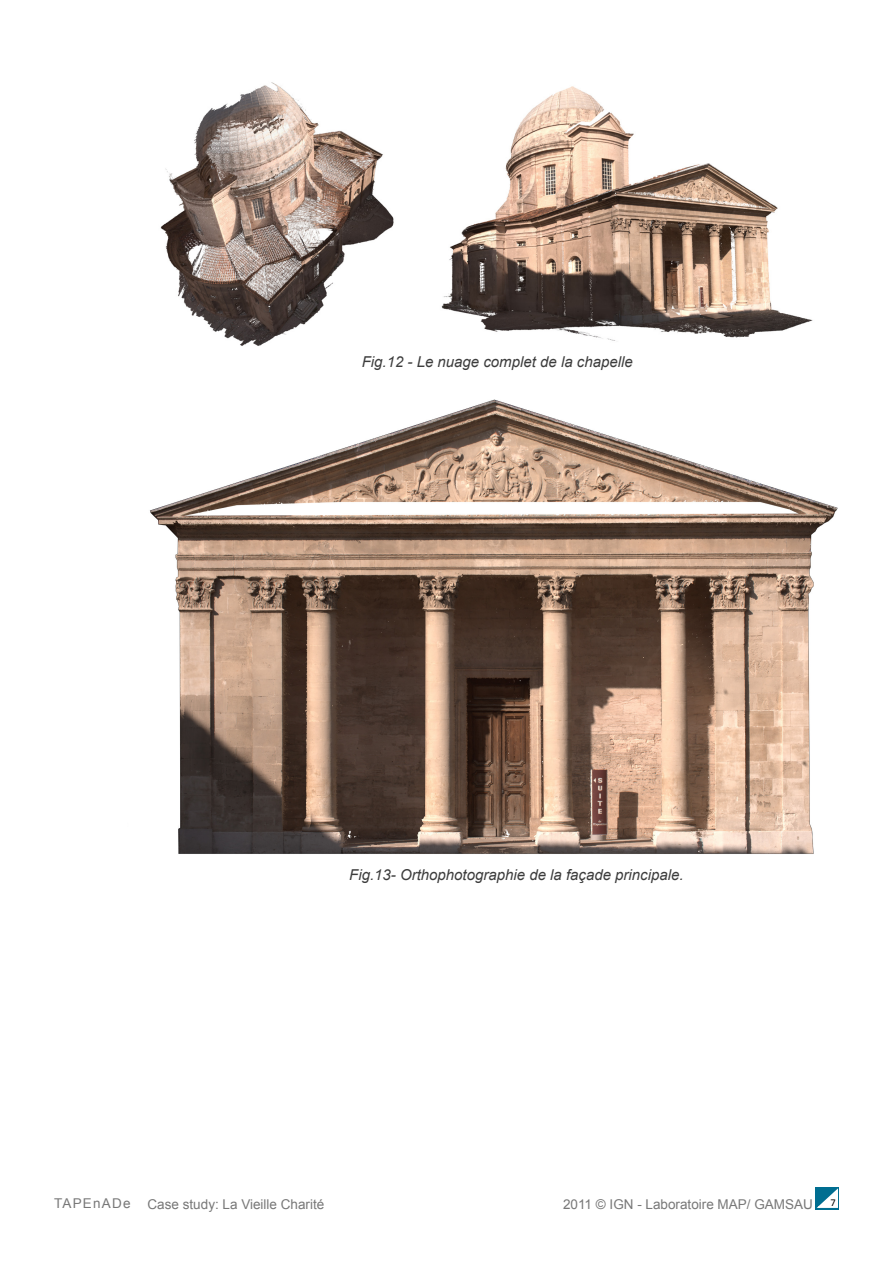
<style>
.page{position:relative;width:893px;height:1263px;background:#fff}
.page>*{position:absolute;margin:0;border:0;box-sizing:border-box;transform-origin:0 0}
.t1{font:italic 15px "Arial";color:#3c3c3c}
.t2{font:13.5px "Arial";color:#787878}
.t3{font:13.5px "Arial";letter-spacing:.09em;color:#787878}
.t4{font:10.5px "Calibri";color:#000}
</style>
<div class="page">
<img style="left:441px;top:86px;width:372px;height:255px">
<img style="left:160px;top:82px;width:234px;height:264px">
<img style="left:150px;top:399px;width:688px;height:455px">
<div style="left:816px;top:1187px;width:23px;height:22px;background:#006e91"></div>
<svg style="left:815px;top:1188px;width:23px;height:21px"></svg>
<p class="t1" style="left:362px;top:352px;width:272px">Fig.12 - Le nuage complet de la chapelle</p>
<p class="t1" style="left:349px;top:865px;width:336px">Fig.13- Orthophotographie de la façade principale.</p>
<p class="t3" style="left:54px;top:1195px;width:78px">TAPEnADe</p>
<p class="t4" style="left:830px;top:1195px;width:7px">7</p>
<p class="t2" style="left:148px;top:1195px;width:178px">Case study: La Vieille Charité</p>
<p class="t2" style="left:563px;top:1195px;width:251px">2011 © IGN - Laboratoire MAP/ GAMSAU</p>
</div>
